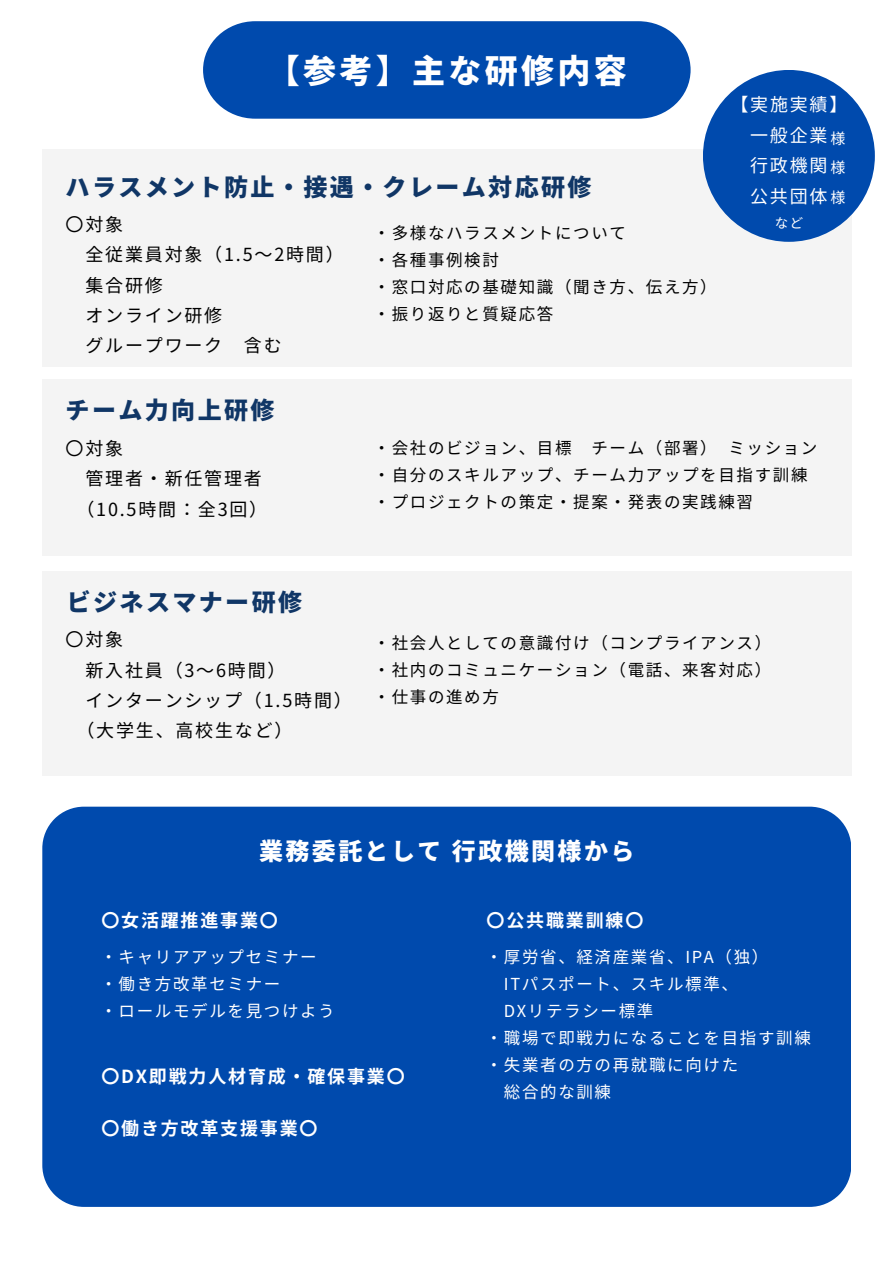
<style>
.page{position:relative;width:894px;height:1264px;background:#fff}
.page>*{position:absolute;margin:0;border:0;box-sizing:border-box;transform-origin:0 0}
.t1{font:900 33px "Noto Sans JP";letter-spacing:.1em;color:#fff}
.t2{font:900 24px "Noto Sans JP";letter-spacing:.1em;color:#103666}
.t3{font:900 24px "Noto Sans JP";letter-spacing:.1em;color:#fff}
.t4{font:18px/30.3px "Noto Sans JP";letter-spacing:.1em;color:#000}
.t5{font:700 18px "Noto Sans JP";letter-spacing:.1em;color:#fff}
.t6{font:18px/30.3px "Noto Sans JP";letter-spacing:.1em;color:#fff;text-align:center}
.t7{font:16.5px/27px "Noto Sans JP";letter-spacing:.1em;color:#000}
.t8{font:16.5px/27px "Noto Sans JP";letter-spacing:.1em;color:#fff}
.t9{font:15px "Noto Sans JP";color:#fff}
.t10{font:13.5px "Noto Sans JP";color:#fff}
</style>
<div class="page">
<div style="left:203px;top:21px;width:487px;height:98px;background:#004aad"></div>
<div style="left:42px;top:806px;width:808px;height:400px;background:#004aad"></div>
<div style="left:42px;top:570px;width:809px;height:205px;background:#f4f4f4"></div>
<div style="left:42px;top:149px;width:809px;height:218px;background:#f4f4f4"></div>
<div style="left:702px;top:70px;width:172px;height:172px;background:#004aad;border-radius:50%"></div>
<div style="left:42px;top:379px;width:809px;height:177px;background:#f4f4f4"></div>
<h1 class="t1" style="left:267px;top:45px;width:361px">【参考】主な研修内容</h1>
<h2 class="t2" style="left:66px;top:168px;width:527px">ハラスメント防止・接遇・クレーム対応研修</h2>
<h6 class="t4" style="left:85px;top:208px;width:260px;text-indent:-20px">〇対象<br>全従業員対象（1.5～2時間）集合研修<br>オンライン研修<br>グループワーク 含む</h6>
<p class="t7" style="left:373px;top:218px;width:344px">・多様なハラスメントについて<br>・各種事例検討<br>・窓口対応の基礎知識（聞き方、伝え方）・振り返りと質疑応答</p>
<h2 class="t2" style="left:66px;top:391px;width:210px">チーム力向上研修</h2>
<h6 class="t6" style="left:730px;top:89px;width:119px">【実施実績】一般企業<br>行政機関<br>公共団体</h6>
<h6 class="t10" style="left:774px;top:213px;width:30px">など</h6>
<h5 class="t9" style="left:830px;top:127px;width:16px">様</h5>
<h5 class="t9" style="left:830px;top:156px;width:16px">様</h5>
<h4 class="t9" style="left:830px;top:185px;width:16px">様</h4>
<h6 class="t4" style="left:66px;top:432px;width:59px">〇対象</h6>
<h6 class="t4" style="left:85px;top:462px;width:178px">管理者・新任管理者</h6>
<h6 class="t4" style="left:76px;top:493px;width:192px">（10.5時間：全3回）</h6>
<h6 class="t2" style="left:67px;top:583px;width:237px">ビジネスマナー研修</h6>
<p class="t4" style="left:66px;top:623px;width:59px">〇対象</p>
<p class="t4" style="left:85px;top:654px;width:201px">新入社員（3～6時間）</p>
<p class="t4" style="left:85px;top:684px;width:268px">インターンシップ（1.5時間）</p>
<p class="t4" style="left:76px;top:714px;width:218px">（大学生、高校生など）</p>
<h6 class="t7" style="left:373px;top:434px;width:445px">・会社のビジョン、目標 チーム（部署） ミッション・自分のスキルアップ、チーム力アップを目指す訓練・プロジェクトの策定・提案・発表の実践練習</h6>
<p class="t7" style="left:373px;top:628px;width:399px;text-align:justify">・社会人としての意識付け（コンプライアンス）・社内のコミュニケーション（電話、来客対応）・仕事の進め方</p>
<h2 class="t3" style="left:259px;top:832px;width:377px">業務委託として行政機関様から</h2>
<h6 class="t5" style="left:101px;top:906px;width:178px">〇女活躍推進事業〇</h6>
<h6 class="t8" style="left:100px;top:942px;width:236px">・キャリアアップセミナー・働き方改革セミナー<br>・ロールモデルを見つけよう</h6>
<h5 class="t5" style="left:101px;top:1062px;width:305px">〇DX即戦力人材育成・確保事業〇</h5>
<h6 class="t5" style="left:101px;top:1113px;width:218px">〇働き方改革支援事業〇</h6>
<h2 class="t5" style="left:486px;top:906px;width:158px">〇公共職業訓練〇</h2>
<h3 class="t8" style="left:485px;top:942px;width:284px">・厚労省、経済産業省、IPA（独）</h3>
<h3 class="t8" style="left:503px;top:969px;width:236px">ITパスポート、スキル標準、</h3>
<h3 class="t8" style="left:503px;top:996px;width:151px">DXリテラシー標準</h3>
<h3 class="t8" style="left:485px;top:1023px;width:326px">・職場で即戦力になることを目指す訓練</h3>
<h3 class="t8" style="left:485px;top:1050px;width:254px">・失業者の方の再就職に向けた</h3>
<h3 class="t8" style="left:503px;top:1077px;width:109px">総合的な訓練</h3>
</div>
